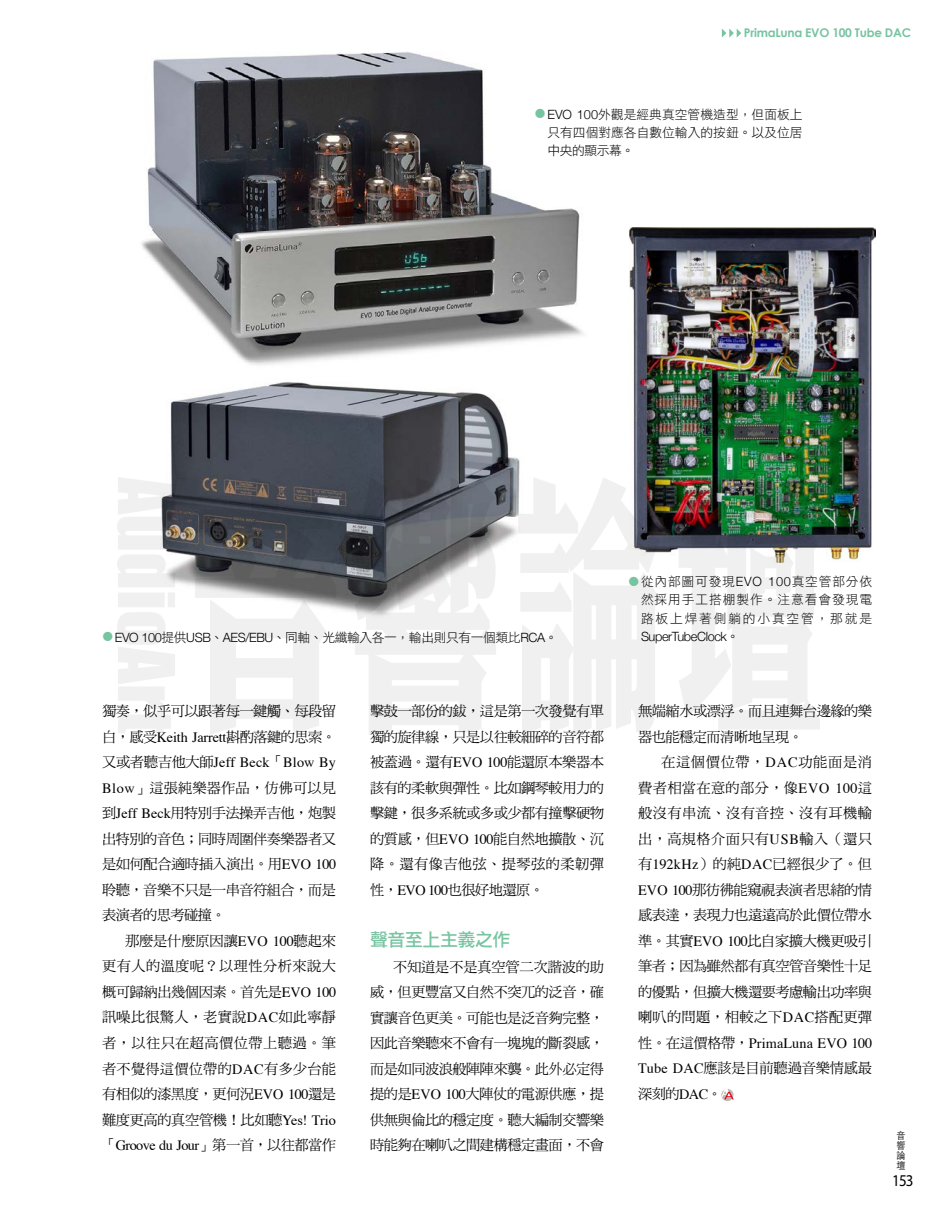
<style>
.page{position:relative;width:936px;height:1212px;background:#fff}
.page>*{position:absolute;margin:0;border:0;box-sizing:border-box;transform-origin:0 0}
.t1{font:18px "DF Li Hei Std W5";letter-spacing:-.03em;color:#77c4a1}
.t2{font:16.5px "Myriad Pro";color:#000;scale:.91 1}
.t3{font:14.25px/25.5px "DF Ming Std W5";letter-spacing:-.035em;color:#000;text-align:justify}
.t4{font:14.25px "Times";letter-spacing:.01em;color:#000}
.t5{font:14.25px/25.5px "DF Ming Std W5";letter-spacing:-.015em;color:#000}
.t6{font:14.25px "Times";letter-spacing:-.04em;color:#000}
.t7{font:12.75px/18px "DF Li Hei Std W3";color:#000;text-align:justify}
.t8{font:12.75px "DF Li Hei Std W3";letter-spacing:-.03em;color:#000}
.t9{font:300 12.75px "Helvetica Neue";letter-spacing:-.03em;color:#000}
.t10{font:700 12px "Century Gothic";letter-spacing:-.02em;color:#77c4a1}
.t11{font:300 9.9px/10.2px "ST Heiti TC";color:#000;text-align:justify;scale:.91 1}
.s1{font-family:"Helvetica Neue";font-weight:300}
.s2{font-family:"DF Li Hei Std W3";font-weight:400}
.s3{font-family:"Times"}
.s4{font-family:"DF Ming Std W5"}
</style>
<div class="page">
<svg style="left:721px;top:1089px;width:12px;height:12px"></svg>
<svg style="left:721px;top:1089px;width:12px;height:10px"></svg>
<img style="left:141px;top:52px;width:442px;height:313px">
<img style="left:170px;top:382px;width:350px;height:96px">
<img style="left:629px;top:227px;width:246px;height:334px">
<svg style="left:721px;top:29px;width:20px;height:9px"></svg>
<img style="left:117px;top:478px;width:702px;height:256px">
<svg style="left:535px;top:109px;width:10px;height:9px"></svg>
<svg style="left:629px;top:576px;width:9px;height:10px"></svg>
<p class="t10" style="left:744px;top:26px;width:169px">PrimaLuna EVO 100 Tube DAC</p>
<p class="t7" style="left:547px;top:105px;width:257px"><span class="s1">EVO 100</span>外觀是經典真空管機造型，但面板上只有四個對應各自數位輸入的按鈕。以及位居中央的顯示幕。</p>
<p class="t7" style="left:641px;top:573px;width:233px">從內部圖可發現<span class="s1">EVO 100</span>真空管部分依然採用手工搭棚製作。注意看會發現電路板上焊著側躺的小真空管，那就是</p>
<p class="t8" style="left:115px;top:630px;width:444px"><span class="s1">EVO 100</span>提供<span class="s1">USB</span>、<span class="s1">AES/EBU</span>、同軸、光纖輸入各一，輸出則只有一個類比<span class="s1">RCA</span>。</p>
<p class="t9" style="left:641px;top:626px;width:100px">SuperTubeClock<span class="s2">。</span></p>
<p class="t3" style="left:102px;top:698px;width:235px">獨奏，似乎可以跟著每一鍵觸、每段留白，感受<span class="s3">Keith Jarrett</span>斟酌落鍵的思索。</p>
<p class="t4" style="left:102px;top:749px;width:235px"><span class="s4">又或者聽吉他大師</span>Jeff Beck<span class="s4">「</span>Blow By</p>
<p class="t3" style="left:102px;top:775px;width:235px"><span class="s3">Blow</span>」這張純樂器作品，仿佛可以見到<span class="s3">Jeff Beck</span>用特別手法操弄吉他，炮製出特別的音色；同時周圍伴奏樂器者又是如何配合適時插入演出。用<span class="s3">EVO 100</span>聆聽，音樂不只是一串音符組合，而是表演者的思考碰撞。</p>
<p class="t3" style="left:102px;top:928px;width:235px;text-indent:23px">那麼是什麼原因讓<span class="s3">EVO 100</span>聽起來更有人的溫度呢？以理性分析來說大概可歸納出幾個因素。首先是<span class="s3">EVO 100</span>訊噪比很驚人，老實說<span class="s3">DAC</span>如此寧靜者，以往只在超高價位帶上聽過。筆者不覺得這價位帶的<span class="s3">DAC</span>有多少台能有相似的漆黑度，更何況<span class="s3">EVO 100</span>還是難度更高的真空管機！比如聽<span class="s3">Yes! Trio</span></p>
<p class="t6" style="left:102px;top:1132px;width:235px"><span class="s4">「</span>Groove du Jour<span class="s4">」第一首，以往都當作</span></p>
<p class="t3" style="left:370px;top:698px;width:235px">擊鼓一部份的鈸，這是第一次發覺有單獨的旋律線，只是以往較細碎的音符都被蓋過。還有<span class="s3">EVO 100</span>能還原本樂器本該有的柔軟與彈性。比如鋼琴較用力的擊鍵，很多系統或多或少都有撞擊硬物的質感，但<span class="s3">EVO 100</span>能自然地擴散、沉降。還有像吉他弦、提琴弦的柔韌彈性，<span class="s3">EVO 100</span>也很好地還原。</p>
<p class="t1" style="left:370px;top:930px;width:142px">聲音至上主義之作</p>
<p class="t3" style="left:370px;top:953px;width:235px;text-indent:23px">不知道是不是真空管二次諧波的助威，但更豐富又自然不突兀的泛音，確實讓音色更美。可能也是泛音夠完整，因此音樂聽來不會有一塊塊的斷裂感，而是如同波浪般陣陣來襲。此外必定得提的是<span class="s3">EVO 100</span>大陣仗的電源供應，提供無與倫比的穩定度。聽大編制交響樂時能夠在喇叭之間建構穩定畫面，不會</p>
<p class="t3" style="left:638px;top:698px;width:235px">無端縮水或漂浮。而且連舞台邊緣的樂器也能穩定而清晰地呈現。</p>
<p class="t3" style="left:638px;top:749px;width:235px;text-indent:23px">在這個價位帶，<span class="s3">DAC</span>功能面是消費者相當在意的部分，像<span class="s3">EVO 100</span>這般沒有串流、沒有音控、沒有耳機輸出，高規格介面只有<span class="s3">USB</span>輸入（還只有<span class="s3">192kHz</span>）的純<span class="s3">DAC</span>已經很少了。但<span class="s3">EVO 100</span>那彷彿能窺視表演者思緒的情感表達，表現力也遠遠高於此價位帶水準。其實<span class="s3">EVO 100</span>比自家擴大機更吸引筆者；因為雖然都有真空管音樂性十足的優點，但擴大機還要考慮輸出功率與喇叭的問題，相較之下<span class="s3">DAC</span>搭配更彈</p>
<p class="t4" style="left:638px;top:1030px;width:235px"><span class="s4">性。在這價格帶，</span>PrimaLuna EVO 100</p>
<p class="t5" style="left:638px;top:1055px;width:235px"><span class="s3">Tube DAC</span>應該是目前聽過音樂情感最深刻的<span class="s3">DAC</span>。</p>
<p class="t11" style="left:896px;top:1129px;width:11px">音響論壇</p>
<p class="t2" style="left:892px;top:1170px;width:25px">153</p>
</div>
